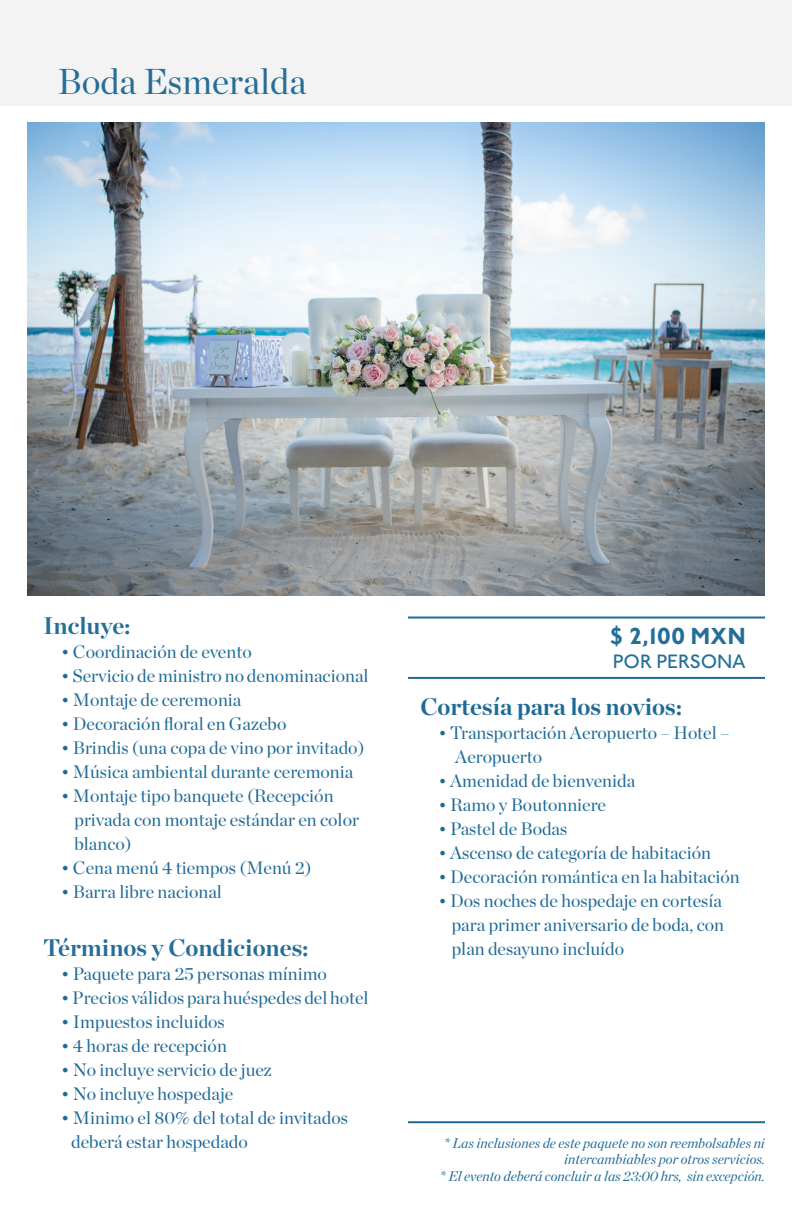
<style>
.page{position:relative;width:792px;height:1224px;background:#fff}
.page>*{position:absolute;margin:0;border:0;box-sizing:border-box;transform-origin:0 0}
.t1{font:36px "Chronicle Display";color:#256e97}
.t2{font:700 24px "Chronicle Display";color:#256e97}
.t3{font:700 24px "Chronicle Display";color:#1e6a97}
.t4{font:700 24px "Johnston ITC Std";color:#256e97}
.t5{font:500 20px "Johnston ITC Std";color:#256e97}
.t6{font:18px "Chronicle Display";color:#1e6a97}
.t7{font:italic 14px/16.8px "Chronicle Display";color:#1e6a97;text-align:right}
</style>
<div class="page">
<div style="left:0;top:0;width:792px;height:105px;background:#f4f3f3"></div>
<hr style="left:408px;top:617px;width:357px;height:2px;background:#1e6a97">
<hr style="left:408px;top:1121px;width:357px;height:2px;background:#1e6a97">
<hr style="left:408px;top:677px;width:357px;height:2px;background:#1e6a97">
<img style="left:27px;top:123px;width:738px;height:472px">
<p class="t1" style="left:58px;top:53px;width:250px">Boda Esmeralda</p>
<p class="t2" style="left:43px;top:606px;width:89px">Incluye:</p>
<p class="t6" style="left:61px;top:638px;width:192px">• Coordinación de evento</p>
<p class="t6" style="left:61px;top:662px;width:309px">• Servicio de ministro no denominacional</p>
<p class="t6" style="left:61px;top:686px;width:182px">• Montaje de ceremonia</p>
<p class="t6" style="left:61px;top:710px;width:227px">• Decoración floral en Gazebo</p>
<p class="t6" style="left:61px;top:734px;width:305px">• Brindis (una copa de vino por invitado)</p>
<p class="t6" style="left:61px;top:758px;width:294px">• Música ambiental durante ceremonia</p>
<p class="t6" style="left:61px;top:782px;width:274px">• Montaje tipo banquete (Recepción</p>
<p class="t6" style="left:74px;top:806px;width:286px">privada con montaje estándar en color</p>
<p class="t6" style="left:74px;top:830px;width:59px">blanco)</p>
<p class="t6" style="left:61px;top:854px;width:252px">• Cena menú 4 tiempos (Menú 2)</p>
<p class="t6" style="left:61px;top:878px;width:162px">• Barra libre nacional</p>
<p class="t2" style="left:43px;top:928px;width:267px">Términos y Condiciones:</p>
<p class="t6" style="left:61px;top:960px;width:267px">• Paquete para 25 personas mínimo</p>
<p class="t6" style="left:61px;top:984px;width:309px">• Precios válidos para huéspedes del hotel</p>
<p class="t6" style="left:61px;top:1008px;width:165px">• Impuestos incluidos</p>
<p class="t6" style="left:61px;top:1032px;width:167px">• 4 horas de recepción</p>
<p class="t6" style="left:61px;top:1056px;width:212px">• No incluye servicio de juez</p>
<p class="t6" style="left:61px;top:1080px;width:174px">• No incluye hospedaje</p>
<p class="t6" style="left:61px;top:1104px;width:288px">• Minimo el 80% del total de invitados</p>
<p class="t6" style="left:71px;top:1128px;width:178px">deberá estar hospedado</p>
<p class="t4" style="left:610px;top:621px;width:138px">$ 2,100 MXN</p>
<p class="t5" style="left:613px;top:649px;width:134px">POR PERSONA</p>
<p class="t3" style="left:420px;top:687px;width:263px">Cortesía para los novios:</p>
<p class="t6" style="left:438px;top:719px;width:293px">• Transportación Aeropuerto – Hotel –</p>
<p class="t6" style="left:455px;top:743px;width:89px">Aeropuerto</p>
<p class="t6" style="left:438px;top:767px;width:198px">• Amenidad de bienvenida</p>
<p class="t6" style="left:438px;top:791px;width:169px">• Ramo y Boutonniere</p>
<p class="t6" style="left:438px;top:815px;width:130px">• Pastel de Bodas</p>
<p class="t6" style="left:438px;top:839px;width:274px">• Ascenso de categoría de habitación</p>
<p class="t6" style="left:438px;top:863px;width:303px">• Decoración romántica en la habitación</p>
<p class="t6" style="left:438px;top:887px;width:285px">• Dos noches de hospedaje en cortesía</p>
<p class="t6" style="left:452px;top:911px;width:274px">para primer aniversario de boda, con</p>
<p class="t6" style="left:452px;top:935px;width:174px">plan desayuno incluído</p>
<p class="t7" style="left:444px;top:1133px;width:323px">* Las inclusiones de este paquete no son reembolsables ni intercambiables por otros servicios.</p>
<p class="t7" style="left:440px;top:1167px;width:327px">* El evento deberá concluir a las 23:00 hrs, sin excepción.</p>
</div>
